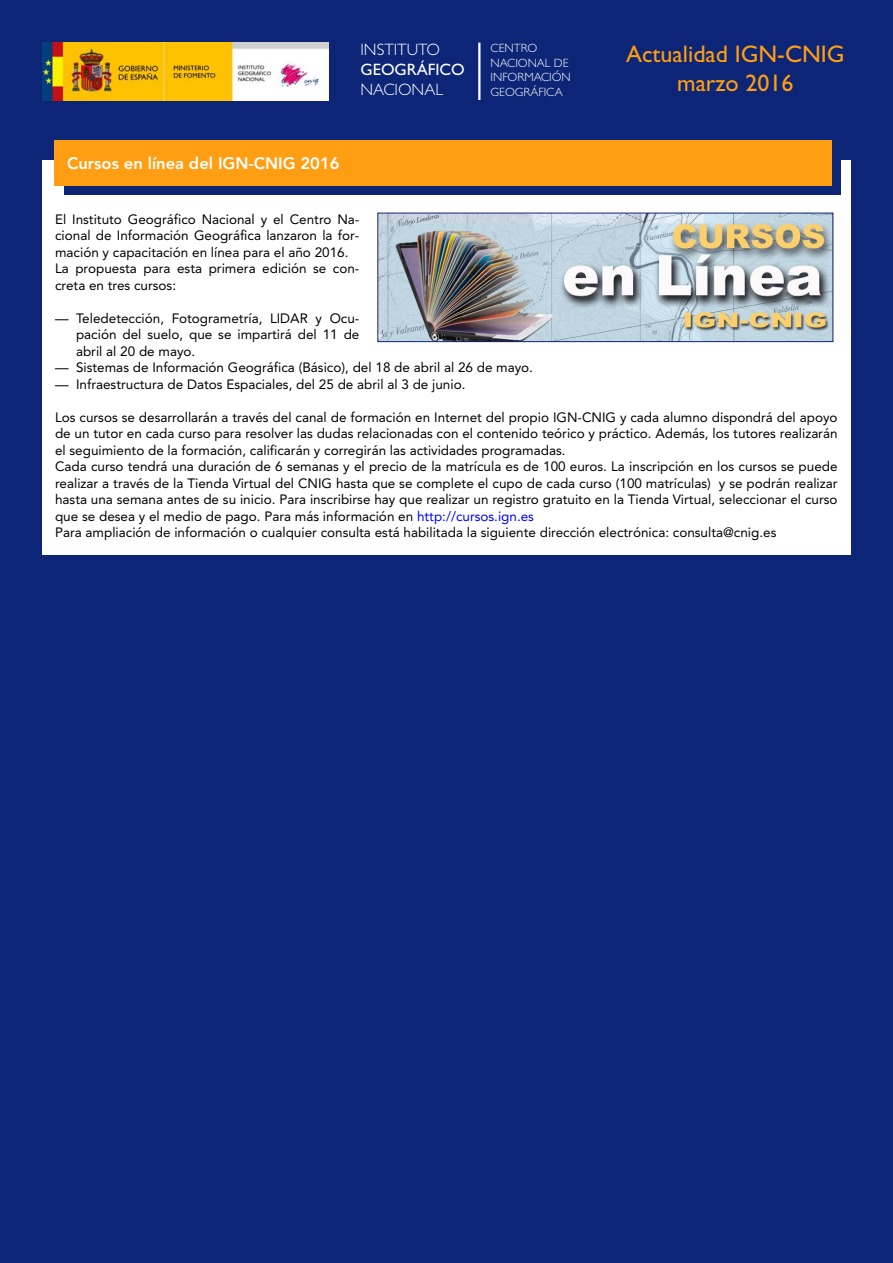
<style>
.page{position:relative;width:893px;height:1263px;background:#0c2576}
.page>*{position:absolute;margin:0;border:0;box-sizing:border-box;transform-origin:0 0}
.t1{font:24px/28.8px "Gill Sans";color:#ff9e12;text-align:center}
.t2{font:800 16.5px "Avenir";color:#fff}
.t3{font:300 16.5px "Gill Sans";color:#fff}
.t4{font:16.5px "Gill Sans";color:#fff}
.t5{font:13.5px/16.5px "Avenir";color:#000}
.t6{font:300 12px/14.4px "Gill Sans";color:#fff}
.s1{color:#00f}
</style>
<div class="page">
<img style="left:42px;top:43px;width:287px;height:57px">
<hr style="left:478px;top:43px;width:2px;height:57px;background:#fff">
<div style="left:42px;top:160px;width:808px;height:395px;background:#fff"></div>
<div style="left:64px;top:149px;width:777px;height:46px;background:#0c2576"></div>
<div style="left:54px;top:140px;width:778px;height:46px;background:#ff9e12"></div>
<img style="left:379px;top:215px;width:452px;height:125px">
<div style="left:377px;top:213px;width:456px;height:129px;border:1px solid #0c2576"></div>
<p class="t3" style="left:360px;top:44px;width:81px">INSTITUTO</p>
<p class="t4" style="left:360px;top:64px;width:106px">GEOGRÁFICO</p>
<p class="t3" style="left:360px;top:84px;width:84px">NACIONAL</p>
<p class="t2" style="left:67px;top:156px;width:274px">Cursos en línea del IGN-CNIG 2016</p>
<p class="t6" style="left:490px;top:43px;width:82px">CENTRO<br>NACIONAL DE<br>INFORMACIÓN<br>GEOGRÁFICA</p>
<h1 class="t1" style="left:626px;top:43px;width:220px">Actualidad IGN-CNIG marzo 2016</h1>
<p class="t5" style="left:55px;top:212px;width:306px">El Instituto Geográfico Nacional y el Centro Na&shy;cional de Información Geográfica lanzaron la for&shy;mación y capacitación en línea para el año 2016.<br>La propuesta para esta primera edición se con&shy;creta en tres cursos:</p>
<p class="t5" style="left:76px;top:311px;width:285px;text-align:justify;text-indent:-21px">— Teledetección, Fotogrametría, LIDAR y Ocu&shy;pación del suelo, que se impartirá del 11 de abril al 20 de mayo.</p>
<p class="t5" style="left:55px;top:361px;width:479px">— Sistemas de Información Geográfica (Básico), del 18 de abril al 26 de mayo.</p>
<p class="t5" style="left:55px;top:377px;width:412px">— Infraestructura de Datos Espaciales, del 25 de abril al 3 de junio.</p>
<p class="t5" style="left:55px;top:410px;width:784px">Los cursos se desarrollarán a través del canal de formación en Internet del propio IGN-CNIG y cada alumno dispondrá del apoyo de un tutor en cada curso para resolver las dudas relacionadas con el contenido teórico y práctico. Además, los tutores realizarán el seguimiento de la formación, calificarán y corregirán las actividades programadas.<br>Cada curso tendrá una duración de 6 semanas y el precio de la matrícula es de 100 euros. La inscripción en los cursos se puede realizar a través de la Tienda Virtual del CNIG hasta que se complete el cupo de cada curso (100 matrículas) y se podrán realizar hasta una semana antes de su inicio. Para inscribirse hay que realizar un registro gratuito en la Tienda Virtual, seleccionar el curso que se desea y el medio de pago. Para más información en <span class="s1">http://cursos.ign.es<br></span>Para ampliación de información o cualquier consulta está habilitada la siguiente dirección electrónica: consulta@cnig.es</p>
</div>
